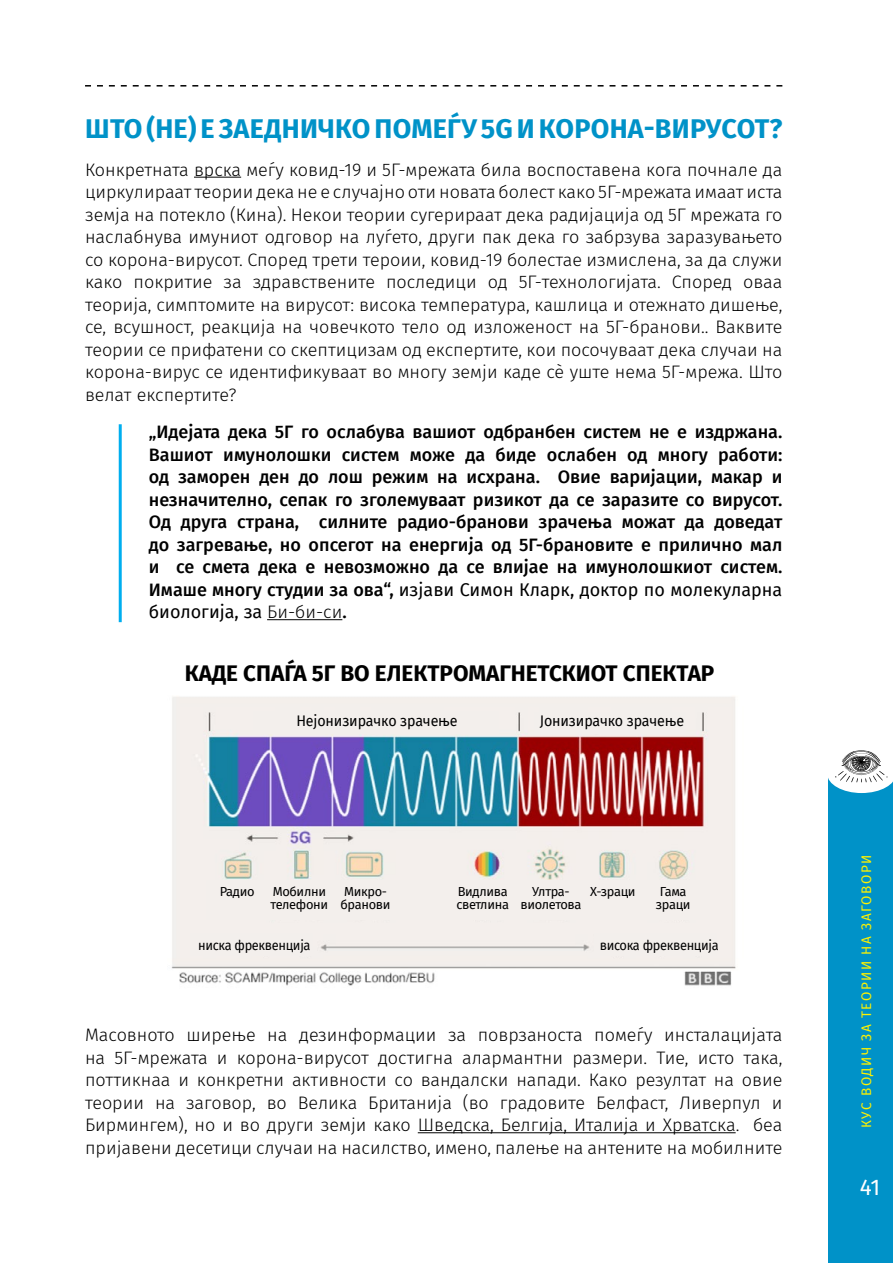
<style>
.page{position:relative;width:893px;height:1263px;background:#fff}
.page>*{position:absolute;margin:0;border:0;box-sizing:border-box;transform-origin:0 0}
.t1{font:700 27px "Fira Sans";letter-spacing:.01em;color:#0092c8}
.t2{font:700 22.5px "Fira Sans";color:#000}
.t3{font:22.5px "Fira Sans";color:#fff}
.t4{font:300 18px/22.5px "Fira Sans";color:#000;text-align:justify}
.t5{font:500 18px/22.5px "Fira Sans";color:#000;text-align:justify}
.t6{font:15px "Fira Sans";letter-spacing:-.01em;color:#000;scale:.95 1}
.t7{font:13.5px "Fira Sans";letter-spacing:-.025em;color:#000;scale:.95 1}
.t8{font:13.5px "Fira Sans";letter-spacing:.11em;color:#fff200}
.t9{font:12.9px/12.9px "Fira Sans";letter-spacing:-.025em;color:#000}
.s1{font-weight:400}
.s2{font-weight:300}
</style>
<div class="page">
<div style="left:828px;top:775px;width:65px;height:488px;background:#0092c8"></div>
<svg style="left:828px;top:750px;width:65px;height:43px"></svg>
<hr style="left:194px;top:177px;width:47px;height:1px;background:#000">
<hr style="left:267px;top:619px;width:75px;height:1px;background:#000">
<hr style="left:418px;top:1132px;width:318px;height:1px;background:#000">
<hr style="left:119px;top:424px;width:3px;height:198px;background:#00aeef">
<svg style="left:85px;top:85px;width:697px;height:2px"></svg>
<img style="left:171px;top:696px;width:565px;height:290px">
<div style="left:253px;top:711px;width:246px;height:23px;background:#f3efec"></div>
<div style="left:535px;top:712px;width:151px;height:22px;background:#f3efec"></div>
<div style="left:190px;top:933px;width:123px;height:23px;background:#f3efec"></div>
<div style="left:594px;top:933px;width:123px;height:23px;background:#f3efec"></div>
<div style="left:206px;top:880px;width:504px;height:39px;background:#f3efec"></div>
<h1 class="t1" style="left:85px;top:106px;width:699px">ШТО (НЕ) Е ЗАЕДНИЧКО ПОМЕЃУ 5G И КОРОНА-ВИРУСОТ?</h1>
<p class="t4" style="left:85px;top:158px;width:699px">Конкретната врска меѓу ковид-19 и 5Г-мрежата била воспоставена кога почнале да циркулираат теории дека не е случајно оти новата болест како 5Г-мрежата имаат иста земја на потекло (Кина). Некои теории сугерираат дека радијација од 5Г мрежата го наслабнува имуниот одговор на луѓето, други пак дека го забрзува заразувањето со корона-вирусот. Според трети тероии, ковид-19 болестае измислена, за да служи како покритие за здравствените последици од 5Г-технологијата. Според оваа теорија, симптомите на вирусот: висока температура, кашлица и отежнато дишење, се, всушност, реакција на човечкото тело од изложеност на 5Г-бранови.. Ваквите теории се прифатени со скептицизам од експертите, кои посочуваат дека случаи на корона-вирус се идентификуваат во многу земји каде сè уште нема 5Г-мрежа. Што велат експертите?</p>
<p class="t5" style="left:149px;top:420px;width:635px">„Идејата дека 5Г го ослабува вашиот одбранбен систем не е издржана.<br>Вашиот имунолошки систем може да биде ослабен од многу работи: од заморен ден до лош режим на исхрана. Овие варијации, макар и незначително, сепак го зголемуваат ризикот да се заразите со вирусот.<br>Од друга страна, силните радио-бранови зрачења можат да доведат до загревање, но опсегот на енергија од 5Г-брановите е прилично мал и се смета дека е невозможно да се влијае на имунолошкиот систем.<br>Имаше многу студии за ова“, <span class="s1">изјави Симон Кларк, доктор по молекуларна биологија, за</span> <span class="s2">Би-би-си</span>.</p>
<p class="t2" style="left:185px;top:654px;width:531px">КАДЕ СПАЃА 5Г ВО ЕЛЕКТРОМАГНЕТСКИОТ СПЕКТАР</p>
<p class="t6" style="left:296px;top:709px;width:171px">Нејонизирачко зрачење</p>
<p class="t6" style="left:540px;top:709px;width:153px">Јонизирачко зрачење</p>
<p class="t9" style="left:220px;top:885px;width:36px">Радио</p>
<p class="t9" style="left:271px;top:885px;width:59px">Мобилни телефони</p>
<p class="t9" style="left:341px;top:885px;width:51px">Микро&shy;бранови</p>
<p class="t9" style="left:456px;top:885px;width:54px">Видлива светлина</p>
<p class="t9" style="left:521px;top:885px;width:62px;text-align:center">Ултра&shy;виолетова</p>
<p class="t9" style="left:590px;top:885px;width:47px">Х-зраци</p>
<p class="t9" style="left:656px;top:885px;width:36px;text-align:center">Гама зраци</p>
<p class="t7" style="left:198px;top:935px;width:120px">ниска фреквенција</p>
<p class="t7" style="left:600px;top:935px;width:127px">висока фреквенција</p>
<p class="t4" style="left:85px;top:1024px;width:699px">Масовното ширење на дезинформации за поврзаноста помеѓу инсталацијата на 5Г-мрежата и корона-вирусот достигна алармантни размери. Тие, исто така, поттикнаа и конкретни активности со вандалски напади. Како резултат на овие теории на заговор, во Велика Британија (во градовите Белфаст, Ливерпул и Бирмингем), но и во други земји како Шведска, Белгија, Италија и Хрватска. беа пријавени десетици случаи на насилство, имено, палење на антените на мобилните</p>
<p class="t8" style="left:856px;top:1128px;width:275px;rotate:-90deg">КУС ВОДИЧ ЗА ТЕОРИИ НА ЗАГОВОРИ</p>
<p class="t3" style="left:860px;top:1170px;width:22px">41</p>
</div>
